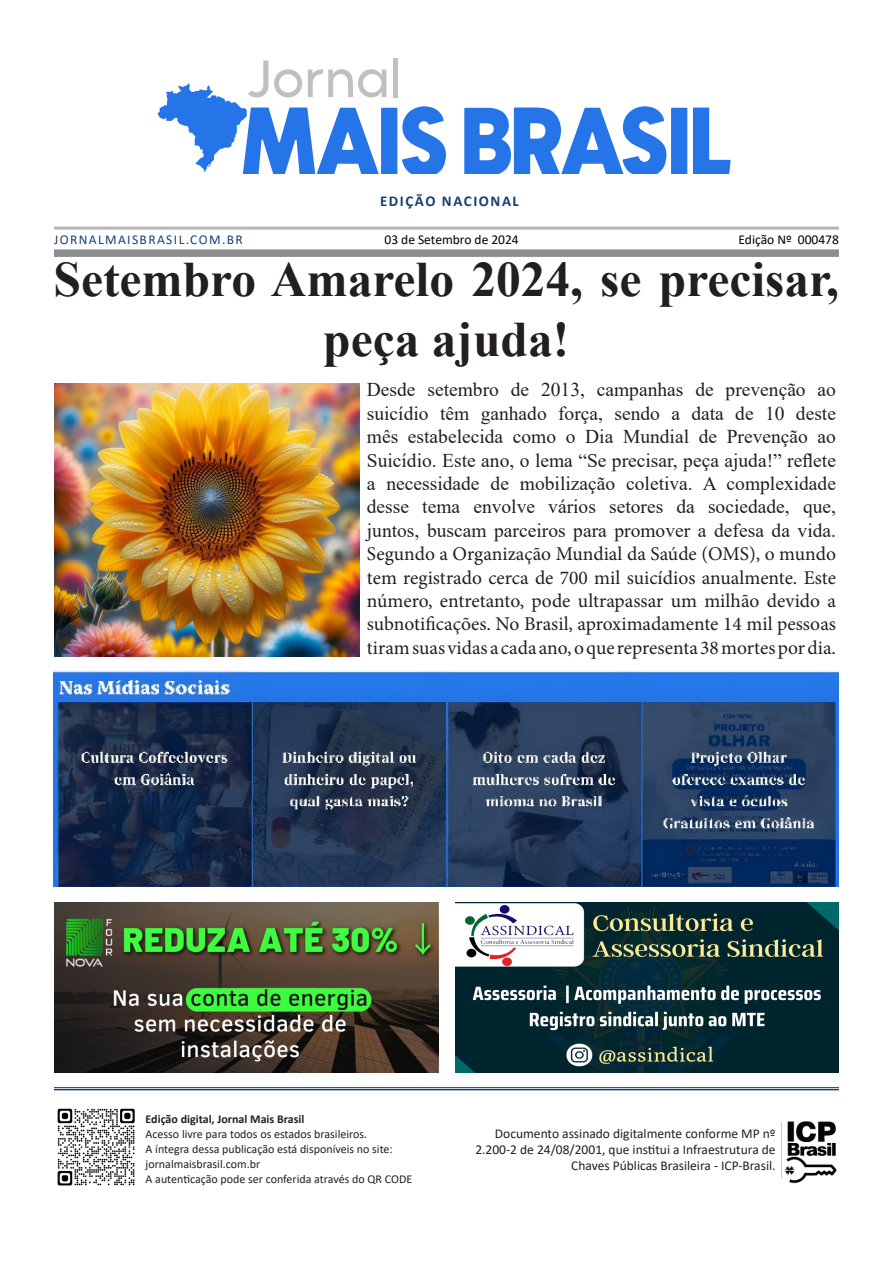
<style>
.page{position:relative;width:893px;height:1263px;background:#fff}
.page>*{position:absolute;margin:0;border:0;box-sizing:border-box;transform-origin:0 0}
.t1{font:700 49.5px/59.4px "Times New Roman";color:#231f20;text-align:center}
.t2{font:19.5px/23.4px "Times New Roman";color:#231f20;text-align:justify}
.t3{font:19.5px/23.4px "Minion Pro";color:#231f20;text-align:justify}
.t4{font:700 15px "Calibri";letter-spacing:.105em;color:#173f72}
.t5{font:13.5px/16.2px "Calibri";color:#231f20;text-align:right}
.t6{font:13.5px "Calibri";color:#000}
.t7{font:13.5px "Calibri";letter-spacing:.105em;color:#173f72}
.t8{font:12px/15px "Calibri";color:#231f20}
.t9{font:700 12px "Calibri";color:#231f20}
</style>
<div class="page">
<img style="left:57px;top:1108px;width:78px;height:78px">
<hr style="left:54px;top:1087px;width:785px;height:1px;background:#173f72">
<hr style="left:54px;top:1089px;width:785px;height:1px;background:#173f72">
<div style="left:393px;top:58px;width:5px;height:39px;background:#c0c0c0"></div>
<svg style="left:158px;top:61px;width:288px;height:113px"></svg>
<svg style="left:464px;top:106px;width:223px;height:68px"></svg>
<svg style="left:693px;top:108px;width:38px;height:66px"></svg>
<div style="left:54px;top:249px;width:785px;height:8px;background:#8c8d8e"></div>
<hr style="left:54px;top:227px;width:785px;height:3px;background:#b5b6b6">
<img style="left:54px;top:384px;width:305px;height:273px">
<img style="left:54px;top:671px;width:784px;height:216px">
<img style="left:785px;top:1121px;width:52px;height:63px">
<hr style="left:781px;top:1121px;width:1px;height:58px;background:#c7c7d9">
<img style="left:455px;top:903px;width:384px;height:170px">
<img style="left:54px;top:903px;width:385px;height:170px">
<p class="t4" style="left:380px;top:190px;width:140px">EDIÇÃO NACIONAL</p>
<p class="t7" style="left:54px;top:230px;width:190px">JORNALMAISBRASIL.COM.BR</p>
<p class="t6" style="left:384px;top:230px;width:136px">03 de Setembro de 2024</p>
<p class="t6" style="left:738px;top:230px;width:102px">Edição Nº 000478</p>
<h1 class="t1" style="left:54px;top:248px;width:787px">Setembro Amarelo 2024, se precisar, peça ajuda!</h1>
<p class="t2" style="left:367px;top:378px;width:471px">Desde setembro de 2013, campanhas de prevenção ao suicídio têm ganhado força, sendo a data de 10 deste mês estabelecida como o Dia Mundial de Prevenção ao Suicídio. Este ano, o lema “Se precisar, peça ajuda!” reflete a necessidade de mobilização coletiva. A complexidade desse tema envolve vários setores da sociedade, que, juntos, buscam parceiros para promover a defesa da vida.</p>
<p class="t3" style="left:367px;top:542px;width:471px">Segundo a Organização Mundial da Saúde (OMS), o mundo tem registrado cerca de 700 mil suicídios anualmente. Este número, entretanto, pode ultrapassar um milhão devido a subnotificações. No Brasil, aproximadamente 14 mil pessoas tiram suas vidas a cada ano, o que representa 38 mortes por dia.</p>
<p class="t9" style="left:146px;top:1110px;width:160px">Edição digital, Jornal Mais Brasil</p>
<p class="t8" style="left:146px;top:1126px;width:268px">Acesso livre para todos os estados brasileiros.<br>A íntegra dessa publicação está disponíveis no site: jornalmaisbrasil.com.br<br>A autenticação pode ser conferida através do QR CODE</p>
<p class="t5" style="left:475px;top:1125px;width:302px">Documento assinado digitalmente conforme MP nº<br>2.200-2 de 24/08/2001, que institui a Infraestrutura de<br>Chaves Públicas Brasileira - ICP-Brasil.</p>
</div>
